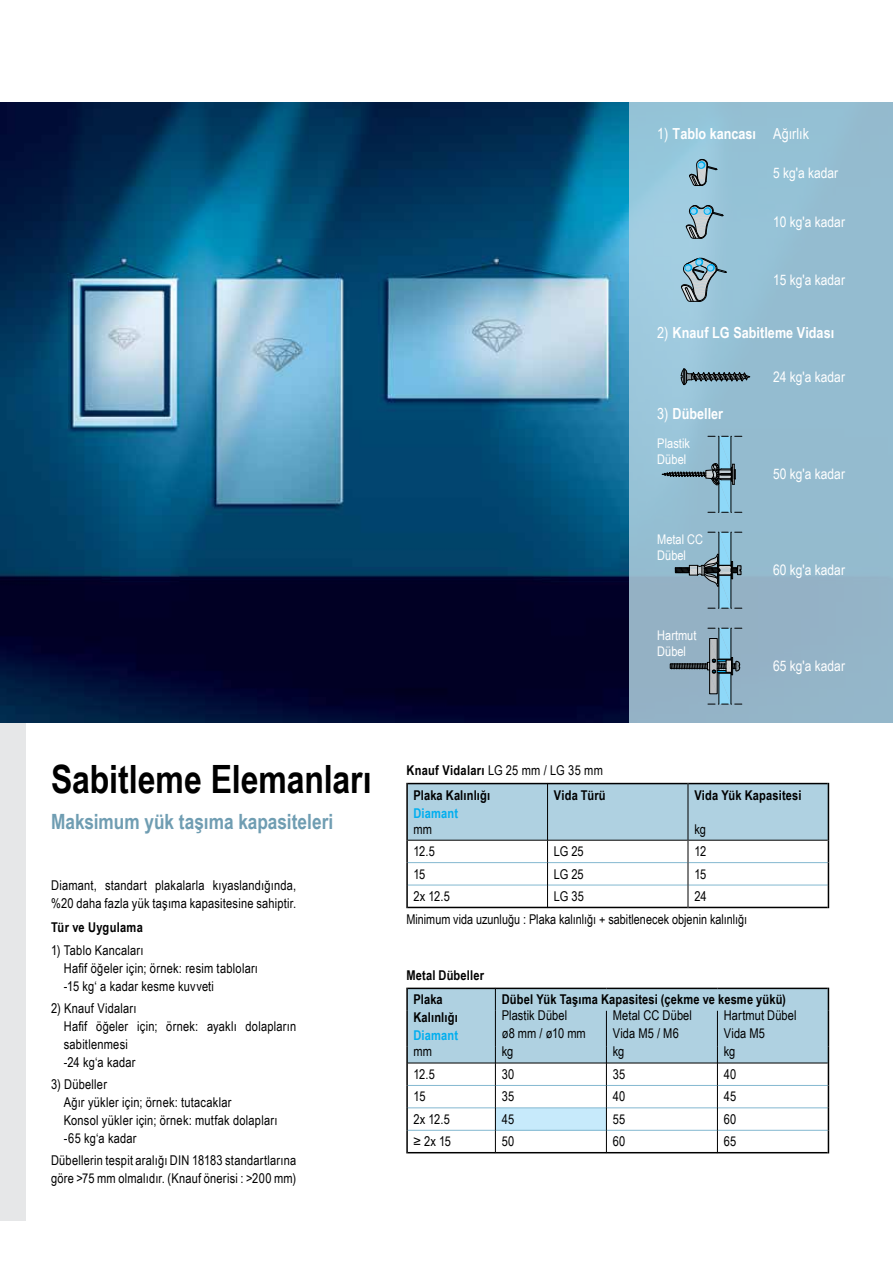
<style>
.page{position:relative;width:893px;height:1263px;background:#fff}
.page>*{position:absolute;margin:0;border:0;box-sizing:border-box;transform-origin:0 0}
.t1{font:700 39px "Arial Narrow";color:#000}
.t2{font:700 21px "Arial Narrow";color:#6f9db2}
.t3{font:700 15.3px "Arial Narrow";letter-spacing:.005em;color:#fff}
.t4{font:15.3px "Arial Narrow";color:#fff}
.t5{font:14.55px "Arial Narrow";color:#fff}
.t6{font:13.5px/18px "Arial Narrow";letter-spacing:.015em;color:#000}
.t7{font:700 13.5px/24.5px "Arial Narrow";letter-spacing:.015em;color:#000}
.t8{font:700 13.5px "Arial Narrow";letter-spacing:.015em;color:#00aeef}
.t9{font:13.35px/16px "Arial Narrow";color:#fff}
.s1{font-weight:400}
</style>
<div class="page">
<div style="left:0;top:132px;width:26px;height:1088px;background:#e6e7e8"></div>
<img style="left:0;top:102px;width:629px;height:621px">
<div style="left:629px;top:102px;width:264px;height:621px;background:linear-gradient(to bottom,#97c6da,#94b3c7)"></div>
<svg style="left:689px;top:158px;width:29px;height:28px"></svg>
<svg style="left:686px;top:205px;width:38px;height:34px"></svg>
<svg style="left:681px;top:256px;width:46px;height:48px"></svg>
<svg style="left:670px;top:628px;width:72px;height:77px"></svg>
<svg style="left:675px;top:532px;width:67px;height:77px"></svg>
<svg style="left:659px;top:436px;width:83px;height:77px"></svg>
<svg style="left:681px;top:368px;width:70px;height:17px"></svg>
<svg style="left:406px;top:988px;width:423px;height:165px"></svg>
<svg style="left:406px;top:783px;width:423px;height:125px"></svg>
<h1 class="t1" style="left:51px;top:750px;width:322px">Sabitleme Elemanları</h1>
<h2 class="t2" style="left:51px;top:806px;width:284px">Maksimum yük taşıma kapasiteleri</h2>
<p class="t6" style="left:51px;top:876px;width:247px">Diamant, standart plakalarla kıyaslandığında, %20 daha fazla yük taşıma kapasitesine sahiptir.</p>
<p class="t7" style="left:51px;top:915px;width:93px">Tür ve Uygulama</p>
<p class="t6" style="left:64px;top:940px;width:196px;text-indent:-13px">1) Tablo Kancaları<br>Hafif öğeler için; örnek: resim tabloları -15 kg‘ a kadar kesme kuvveti</p>
<p class="t6" style="left:64px;top:999px;width:234px;text-indent:-13px">2) Knauf Vidaları<br>Hafif öğeler için; örnek: ayaklı dolapların sabitlenmesi<br>-24 kg‘a kadar</p>
<p class="t6" style="left:64px;top:1075px;width:215px;text-indent:-13px">3) Dübeller<br>Ağır yükler için; örnek: tutacaklar<br>Konsol yükler için; örnek: mutfak dolapları -65 kg‘a kadar</p>
<p class="t6" style="left:51px;top:1151px;width:247px">Dübellerin tespit aralığı DIN 18183 standartlarına göre &gt;75 mm olmalıdır. (Knauf önerisi : &gt;200 mm)</p>
<p class="t3" style="left:657px;top:123px;width:100px"><span class="s1">1)</span> Tablo kancası</p>
<p class="t4" style="left:773px;top:123px;width:37px">Ağırlık</p>
<p class="t5" style="left:773px;top:162px;width:67px">5 kg'a kadar</p>
<p class="t5" style="left:773px;top:211px;width:73px">10 kg'a kadar</p>
<p class="t5" style="left:773px;top:269px;width:73px">15 kg'a kadar</p>
<p class="t3" style="left:657px;top:321px;width:179px"><span class="s1">2)</span> Knauf LG Sabitleme Vidası</p>
<p class="t5" style="left:773px;top:366px;width:73px">24 kg'a kadar</p>
<p class="t3" style="left:657px;top:402px;width:67px"><span class="s1">3)</span> Dübeller</p>
<p class="t9" style="left:657px;top:435px;width:34px">Plastik<br>Dübel</p>
<p class="t9" style="left:657px;top:531px;width:47px">Metal CC<br>Dübel</p>
<p class="t9" style="left:657px;top:627px;width:41px">Hartmut<br>Dübel</p>
<p class="t5" style="left:773px;top:464px;width:73px">50 kg'a kadar</p>
<p class="t5" style="left:773px;top:560px;width:73px">60 kg'a kadar</p>
<p class="t5" style="left:773px;top:655px;width:73px">65 kg'a kadar</p>
<p class="t7" style="left:413px;top:757px;width:191px;text-indent:-7px">Knauf Vidaları <span class="s1">LG 25 mm / LG 35 mm<br></span>Plaka Kalınlığı</p>
<p class="t8" style="left:413px;top:803px;width:46px">Diamant</p>
<p class="t7" style="left:554px;top:782px;width:53px">Vida Türü</p>
<p class="t7" style="left:694px;top:782px;width:109px">Vida Yük Kapasitesi</p>
<p class="t6" style="left:413px;top:819px;width:20px">mm</p>
<p class="t6" style="left:694px;top:819px;width:13px">kg</p>
<p class="t6" style="left:413px;top:842px;width:23px">12.5</p>
<p class="t6" style="left:554px;top:842px;width:31px">LG 25</p>
<p class="t6" style="left:694px;top:842px;width:13px">12</p>
<p class="t6" style="left:413px;top:864px;width:13px">15</p>
<p class="t6" style="left:554px;top:864px;width:31px">LG 25</p>
<p class="t6" style="left:694px;top:864px;width:13px">15</p>
<p class="t6" style="left:413px;top:887px;width:38px">2x 12.5</p>
<p class="t6" style="left:554px;top:887px;width:32px">LG 35</p>
<p class="t6" style="left:406px;top:884px;width:342px;line-height:23.4px;text-indent:288px">24<br>Minimum vida uzunluğu : Plaka kalınlığı + sabitlenecek objenin kalınlığı</p>
<p class="t7" style="left:413px;top:962px;width:72px;text-indent:-7px">Metal Dübeller<br>Plaka</p>
<p class="t7" style="left:413px;top:1005px;width:46px">Kalınlığı</p>
<p class="t8" style="left:413px;top:1025px;width:46px">Diamant</p>
<p class="t7" style="left:502px;top:987px;width:286px">Dübel Yük Taşıma Kapasitesi (çekme ve kesme yükü)</p>
<p class="t6" style="left:502px;top:1006px;width:86px">Plastik Dübel<br>ø8 mm / ø10 mm</p>
<p class="t6" style="left:613px;top:1006px;width:81px">Metal CC Dübel<br>Vida M5 / M6</p>
<p class="t6" style="left:724px;top:1006px;width:74px">Hartmut Dübel<br>Vida M5</p>
<p class="t6" style="left:413px;top:1042px;width:20px">mm</p>
<p class="t6" style="left:502px;top:1042px;width:13px">kg</p>
<p class="t6" style="left:613px;top:1042px;width:13px">kg</p>
<p class="t6" style="left:724px;top:1042px;width:13px">kg</p>
<p class="t6" style="left:413px;top:1065px;width:23px">12.5</p>
<p class="t6" style="left:502px;top:1065px;width:14px">30</p>
<p class="t6" style="left:613px;top:1065px;width:14px">35</p>
<p class="t6" style="left:724px;top:1065px;width:14px">40</p>
<p class="t6" style="left:413px;top:1087px;width:13px">15</p>
<p class="t6" style="left:502px;top:1087px;width:14px">35</p>
<p class="t6" style="left:613px;top:1087px;width:14px">40</p>
<p class="t6" style="left:724px;top:1087px;width:14px">45</p>
<p class="t6" style="left:413px;top:1109px;width:38px">2x 12.5</p>
<p class="t6" style="left:502px;top:1109px;width:14px">45</p>
<p class="t6" style="left:613px;top:1109px;width:14px">55</p>
<p class="t6" style="left:724px;top:1109px;width:14px">60</p>
<p class="t6" style="left:413px;top:1132px;width:39px">≥2x15</p>
<p class="t6" style="left:502px;top:1132px;width:14px">50</p>
<p class="t6" style="left:613px;top:1132px;width:14px">60</p>
<p class="t6" style="left:724px;top:1132px;width:14px">65</p>
</div>
